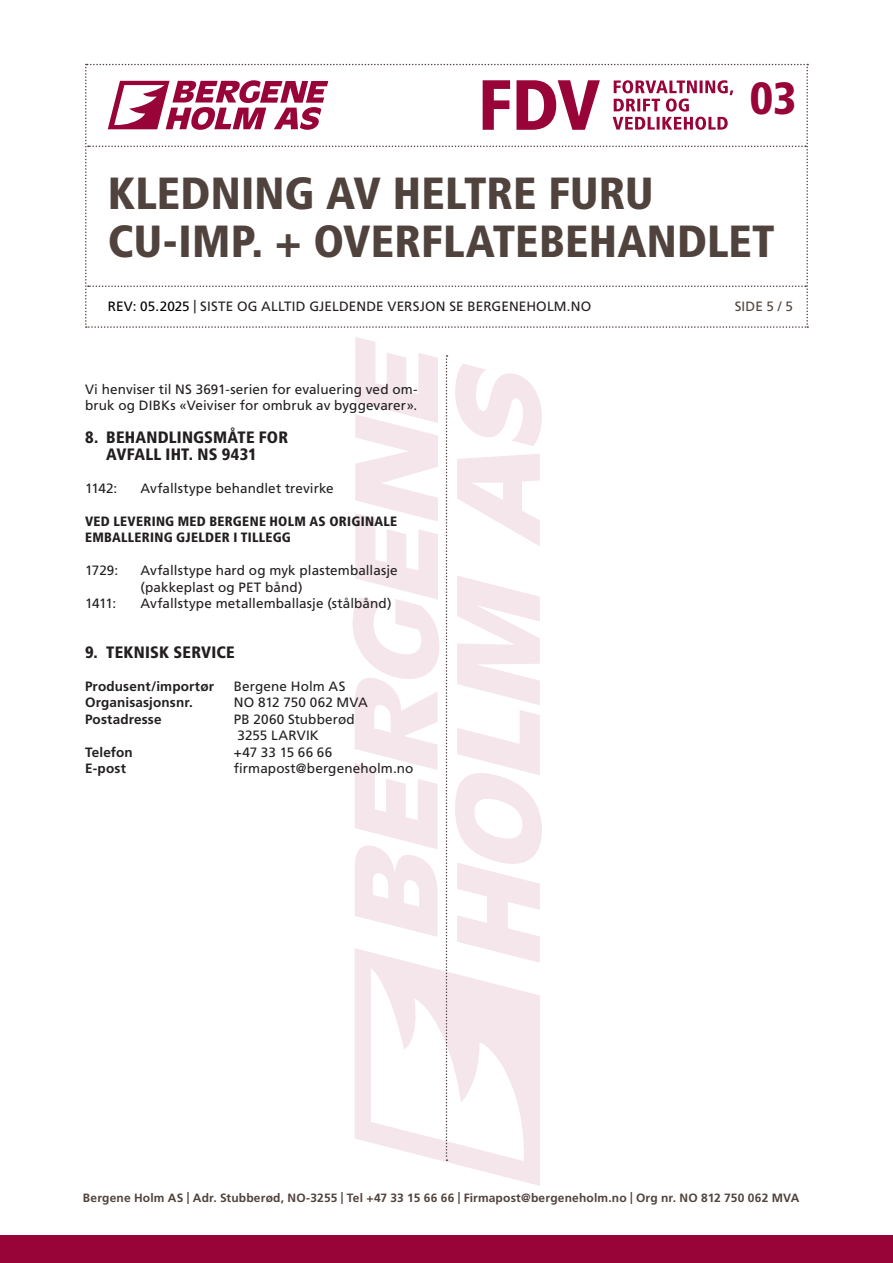
<style>
.page{position:relative;width:893px;height:1263px;background:#fff}
.page>*{position:absolute;margin:0;border:0;box-sizing:border-box;transform-origin:0 0}
.t1{font:900 condensed 45px/48px "Frutiger LT Std";letter-spacing:.005em;color:#50433d}
.t2{font:900 condensed 45px "Frutiger LT Std";color:#990438}
.t3{font:900 condensed 16.5px/16.5px "Frutiger LT Std";letter-spacing:.01em;color:#231f20}
.t4{font:13.5px/16.5px "Frutiger LT Std";letter-spacing:.01em;color:#231f20}
.t5{font:900 condensed 13.5px/16.5px "Frutiger LT Std";letter-spacing:.02em;color:#231f20}
.t6{font:700 13.5px "Frutiger LT Std";letter-spacing:.01em;color:#231f20}
.t7{font:13.5px "Frutiger LT Std";color:#50433d}
.t8{font:700 12px "Frutiger LT Std";letter-spacing:.015em;color:#50433d}
.s1{color:#000}
</style>
<div class="page">
<div style="left:0;top:1235px;width:893px;height:28px;background:#990438"></div>
<svg style="left:353px;top:337px;width:189px;height:849px"></svg>
<svg style="left:85px;top:64px;width:723px;height:264px"></svg>
<h1 class="t2" style="left:750px;top:71px;width:48px">03</h1>
<h1 class="t1" style="left:108px;top:169px;width:669px">KLEDNING AV HELTRE FURU<br>CU-IMP. + OVERFLATEBEHANDLET</h1>
<p class="t4" style="left:108px;top:298px;width:485px"><span class="s1">REV: 05.2025</span> | SISTE OG ALLTID GJELDENDE VERSJON SE BERGENEHOLM.NO</p>
<p class="t4" style="left:85px;top:381px;width:334px">Vi henviser til NS 3691-serien for evaluering ved om&shy;bruk og DIBKs «Veiviser for ombruk av byggevarer».</p>
<p class="t3" style="left:106px;top:429px;width:183px;text-indent:-21px">8. BEHANDLINGSMÅTE FOR<br>AVFALL IHT. NS 9431</p>
<p class="t4" style="left:85px;top:480px;width:34px">1142:</p>
<p class="t4" style="left:141px;top:480px;width:195px">Avfallstype behandlet trevirke</p>
<p class="t5" style="left:85px;top:513px;width:314px">VED LEVERING MED BERGENE HOLM AS ORIGINALE<br>EMBALLERING GJELDER I TILLEGG</p>
<p class="t4" style="left:85px;top:562px;width:35px">1729:</p>
<p class="t4" style="left:141px;top:562px;width:259px">Avfallstype hard og myk plastemballasje (pakkeplast og PET bånd)</p>
<p class="t4" style="left:85px;top:595px;width:33px">1411:</p>
<p class="t4" style="left:141px;top:595px;width:252px">Avfallstype metallemballasje (stålbånd)</p>
<p class="t3" style="left:85px;top:644px;width:151px">9. TEKNISK SERVICE</p>
<p class="t6" style="left:85px;top:678px;width:130px">Produsent/importør</p>
<p class="t4" style="left:234px;top:678px;width:113px">Bergene Holm AS</p>
<p class="t6" style="left:85px;top:695px;width:109px">Organisasjonsnr.</p>
<p class="t4" style="left:234px;top:694px;width:135px">NO 812 750 062 MVA</p>
<p class="t6" style="left:85px;top:711px;width:78px">Postadresse</p>
<p class="t4" style="left:234px;top:711px;width:122px">PB 2060 Stubberød<br>3255 LARVIK</p>
<p class="t6" style="left:85px;top:744px;width:49px">Telefon</p>
<p class="t4" style="left:234px;top:744px;width:100px">+47 33 15 66 66</p>
<p class="t6" style="left:85px;top:761px;width:42px">E-post</p>
<p class="t4" style="left:234px;top:760px;width:181px">firmapost@bergeneholm.no</p>
<p class="t7" style="left:735px;top:299px;width:60px">SIDE 5 / 5</p>
<p class="t8" style="left:83px;top:1191px;width:718px">Bergene Holm AS | Adr. Stubberød, NO-3255 | Tel +47 33 15 66 66 | Firmapost@bergeneholm.no | Org nr. NO 812 750 062 MVA</p>
</div>
